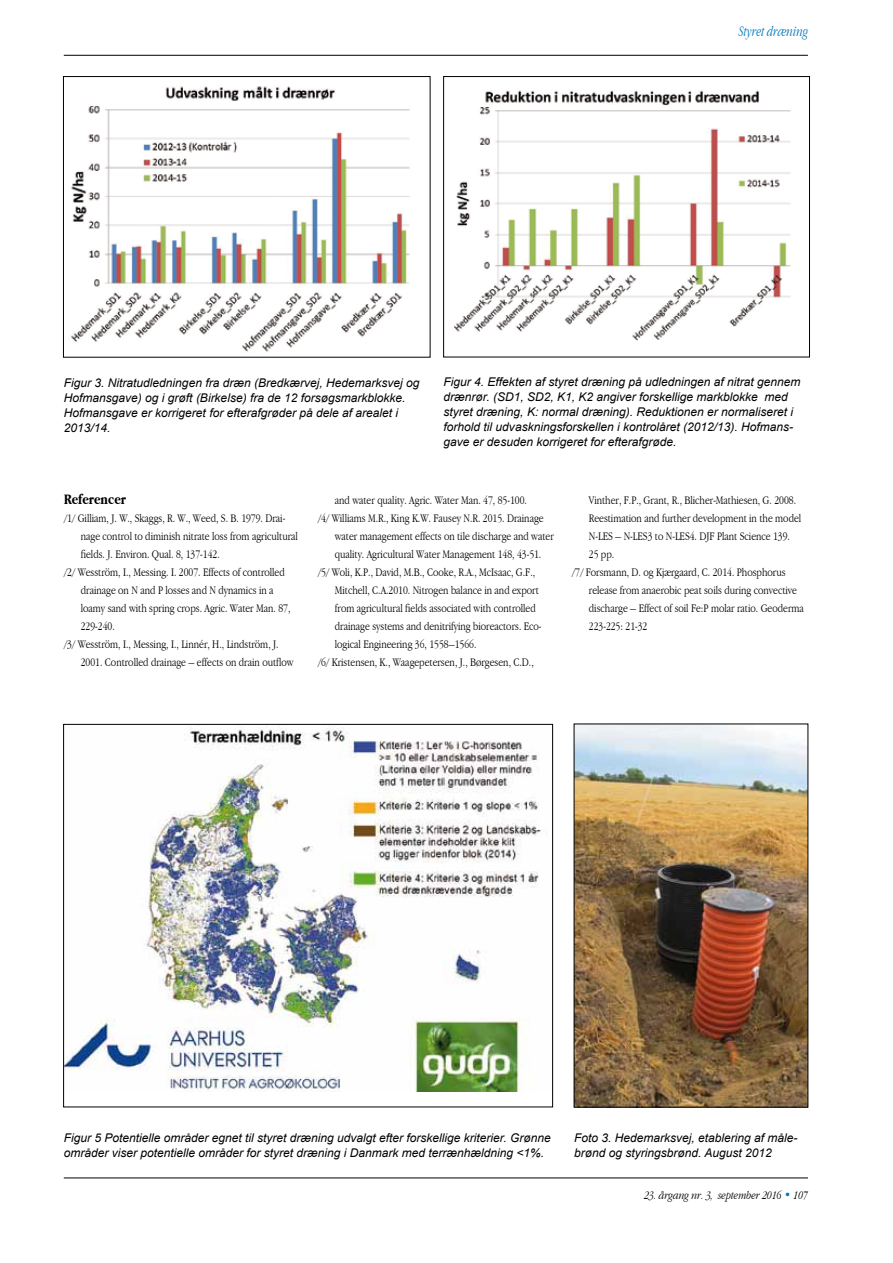
<style>
.page{position:relative;width:893px;height:1263px;background:#fff}
.page>*{position:absolute;margin:0;border:0;box-sizing:border-box;transform-origin:0 0}
.t1{font:italic 300 condensed 15px "Garamond";color:#0078bb;scale:.9 1}
.t2{font:700 condensed 15px "Garamond";color:#000}
.t3{font:300 condensed 12px "Garamond";color:#000}
.t4{font:italic 12px/15px "Arial";color:#000}
.t5{font:italic 300 condensed 12px "Garamond";color:#000}
.s1{color:#0079bc}
</style>
<div class="page">
<hr style="left:64px;top:1177px;width:744px;height:1px;background:#000">
<svg style="left:638px;top:1177px;width:170px;height:2px"></svg>
<hr style="left:64px;top:55px;width:744px;height:1px;background:#000">
<img style="left:71px;top:86px;width:339px;height:266px">
<div style="left:63px;top:76px;width:367px;height:281px;border:1px solid #000"></div>
<img style="left:454px;top:90px;width:337px;height:250px">
<div style="left:443px;top:76px;width:367px;height:281px;border:1px solid #000"></div>
<img style="left:65px;top:726px;width:482px;height:365px">
<img style="left:576px;top:726px;width:230px;height:379px">
<p class="t1" style="left:739px;top:23px;width:78px">Styret dræning</p>
<p class="t4" style="left:64px;top:375px;width:357px">Figur 3. Nitratudledningen fra dræn (Bredkærvej, Hedemarksvej og Hofmansgave) og i grøft (Birkelse) fra de 12 forsøgsmarkblokke.<br>Hofmansgave er korrigeret for efterafgrøder på dele af arealet i 2013/14.</p>
<p class="t4" style="left:444px;top:374px;width:358px">Figur 4. Effekten af styret dræning på udledningen af nitrat gennem drænrør. (SD1, SD2, K1, K2 angiver forskellige markblokke med styret dræning, K: normal dræning). Reduktionen er normaliseret i forhold til udvaskningsforskellen i kontrolåret (2012/13). Hofmans&shy;gave er desuden korrigeret for efterafgrøde.</p>
<p class="t2" style="left:64px;top:491px;width:64px">Referencer</p>
<p class="t3" style="left:64px;top:511px;width:223px">/1/ Gilliam, J. W., Skaggs, R. W., Weed, S. B. 1979. Drai-</p>
<p class="t3" style="left:81px;top:529px;width:219px">nage control to diminish nitrate loss from agricultural</p>
<p class="t3" style="left:81px;top:547px;width:140px">fields. J. Environ. Qual. 8, 137-142.</p>
<p class="t3" style="left:64px;top:565px;width:223px">/2/ Wesström, I., Messing. I. 2007. Effects of controlled</p>
<p class="t3" style="left:81px;top:583px;width:194px">drainage on N and P losses and N dynamics in a</p>
<p class="t3" style="left:81px;top:601px;width:211px">loamy sand with spring crops. Agric. Water Man. 87,</p>
<p class="t3" style="left:81px;top:619px;width:35px">229-240.</p>
<p class="t3" style="left:64px;top:637px;width:216px">/3/ Wesström, I., Messing, I., Linnér, H., Lindström, J.</p>
<p class="t3" style="left:81px;top:655px;width:214px">2001. Controlled drainage – effects on drain outflow</p>
<p class="t3" style="left:335px;top:493px;width:194px">and water quality. Agric. Water Man. 47, 85-100.</p>
<p class="t3" style="left:318px;top:511px;width:227px">/4/ Williams M.R., King K.W. Fausey N.R. 2015. Drainage</p>
<p class="t3" style="left:335px;top:529px;width:220px">water management effects on tile discharge and water</p>
<p class="t3" style="left:335px;top:547px;width:208px">quality. Agricultural Water Management 148, 43-51.</p>
<p class="t3" style="left:318px;top:565px;width:219px">/5/ Woli, K.P., David, M.B., Cooke, R.A., McIsaac, G.F.,</p>
<p class="t3" style="left:335px;top:583px;width:205px">Mitchell, C.A.2010. Nitrogen balance in and export</p>
<p class="t3" style="left:335px;top:601px;width:203px">from agricultural fields associated with controlled</p>
<p class="t3" style="left:335px;top:619px;width:208px">drainage systems and denitrifying bioreactors. Eco-</p>
<p class="t3" style="left:335px;top:637px;width:143px">logical Engineering 36, 1558–1566.</p>
<p class="t3" style="left:318px;top:655px;width:217px">/6/ Kristensen, K., Waagepetersen, J., Børgesen, C.D.,</p>
<p class="t3" style="left:589px;top:493px;width:209px">Vinther, F.P., Grant, R., Blicher-Mathiesen, G. 2008.</p>
<p class="t3" style="left:589px;top:511px;width:214px">Reestimation and further development in the model</p>
<p class="t3" style="left:589px;top:529px;width:203px">N-LES – N-LES3 to N-LES4. DJF Plant Science 139.</p>
<p class="t3" style="left:589px;top:547px;width:27px">25 pp.</p>
<p class="t3" style="left:572px;top:565px;width:215px">/7/ Forsmann, D. og Kjærgaard, C. 2014. Phosphorus</p>
<p class="t3" style="left:589px;top:583px;width:210px">release from anaerobic peat soils during convective</p>
<p class="t3" style="left:589px;top:601px;width:216px">discharge – Effect of soil Fe:P molar ratio. Geoderma</p>
<p class="t3" style="left:589px;top:619px;width:60px">223-225: 21-32</p>
<p class="t4" style="left:64px;top:1130px;width:489px">Figur 5 Potentielle områder egnet til styret dræning udvalgt efter forskellige kriterier. Grønne områder viser potentielle områder for styret dræning i Danmark med terrænhældning &lt;1%.</p>
<p class="t4" style="left:574px;top:1130px;width:225px">Foto 3. Hedemarksvej, etablering af måle&shy;brønd og styringsbrønd. August 2012</p>
<p class="t5" style="left:644px;top:1189px;width:165px">23. årgang nr. 3, september 2016 <span class="s1">•</span> 107</p>
</div>
